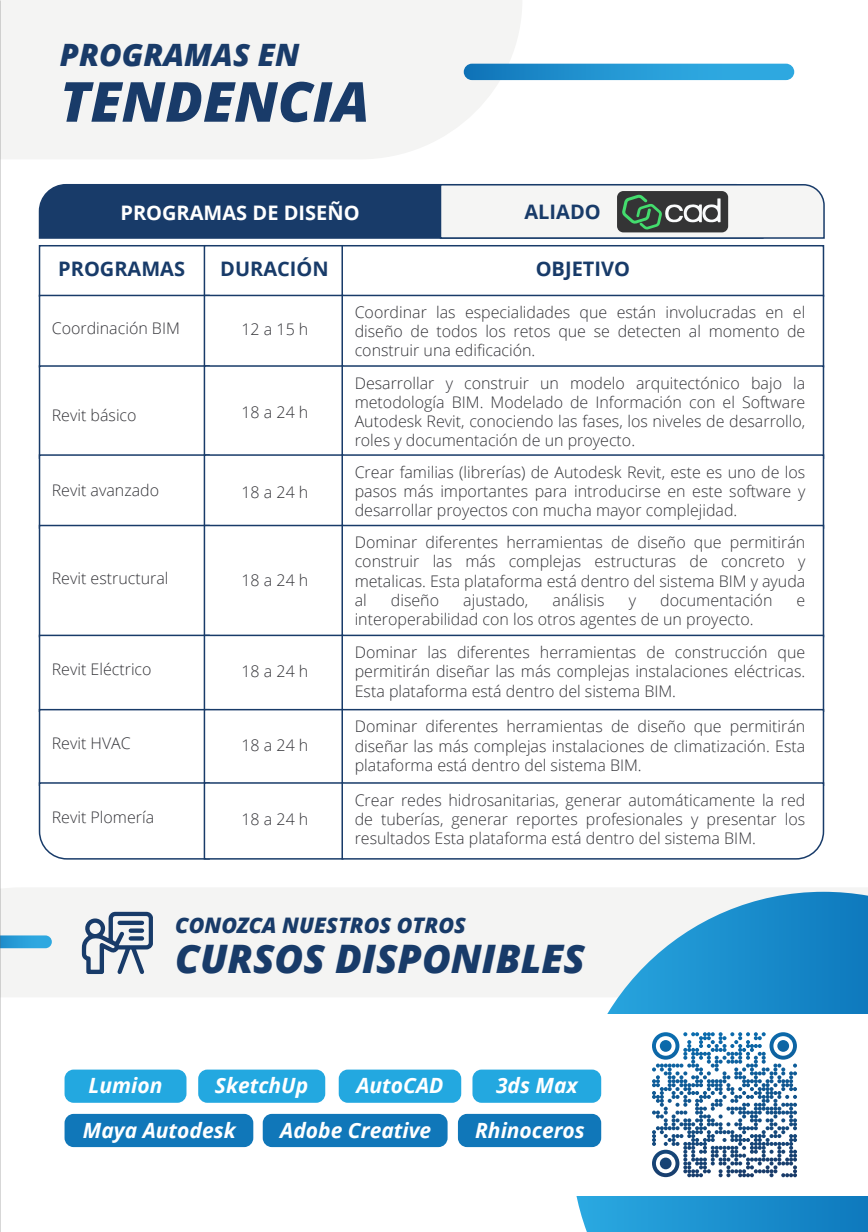
<style>
.page{position:relative;width:868px;height:1232px;background:#fff}
.page>*{position:absolute;margin:0;border:0;box-sizing:border-box;transform-origin:0 0}
.t1{font:italic 800 55.3px "Open Sans";color:#193b69}
.t2{font:italic 800 39.2px "Open Sans";color:#183b69}
.t3{font:italic 800 30.8px "Open Sans";color:#193b69}
.t4{font:italic 800 21.4px "Open Sans";color:#183b69}
.t5{font:italic 700 21px/44.9px "Open Sans";color:#fff}
.t6{font:700 20px "Open Sans";color:#183b69}
.t7{font:700 20px "Open Sans";color:#fff}
.t8{font:300 16px/19.2px "Open Sans";color:#333338;text-align:justify}
</style>
<div class="page">
<div style="left:0;top:1px;width:522px;height:158px;background:#f4f4f3"></div>
<div style="left:0;top:887px;width:868px;height:110px;background:#f4f4f3"></div>
<div style="left:464px;top:64px;width:330px;height:16px;background:linear-gradient(to right,#137abd,#35b3e8);border-radius:8px"></div>
<svg style="left:0;top:935px;width:52px;height:13px"></svg>
<svg style="left:571px;top:892px;width:297px;height:340px"></svg>
<div style="left:0;top:1014px;width:868px;height:181px;background:#fff"></div>
<div style="left:39px;top:245px;width:171px;height:52px;background:#fff;border:2px solid #183b69"></div>
<div style="left:204px;top:245px;width:139px;height:52px;background:#fff;border:2px solid #183b69"></div>
<div style="left:341px;top:245px;width:483px;height:52px;background:#fff;border:2px solid #183b69"></div>
<div style="left:39px;top:295px;width:171px;height:72px;background:#fff;border:2px solid #183b69"></div>
<div style="left:204px;top:295px;width:139px;height:72px;background:#fff;border:2px solid #183b69"></div>
<div style="left:341px;top:295px;width:483px;height:72px;background:#fff;border:2px solid #183b69"></div>
<div style="left:39px;top:365px;width:171px;height:94px;background:#fff;border:2px solid #183b69"></div>
<div style="left:204px;top:365px;width:139px;height:94px;background:#fff;border:2px solid #183b69"></div>
<div style="left:341px;top:365px;width:483px;height:94px;background:#fff;border:2px solid #183b69"></div>
<div style="left:39px;top:454px;width:171px;height:75px;background:#fff;border:2px solid #183b69"></div>
<div style="left:204px;top:454px;width:139px;height:75px;background:#fff;border:2px solid #183b69"></div>
<div style="left:341px;top:454px;width:483px;height:75px;background:#fff;border:2px solid #183b69"></div>
<div style="left:39px;top:525px;width:171px;height:112px;background:#fff;border:2px solid #183b69"></div>
<div style="left:204px;top:525px;width:139px;height:112px;background:#fff;border:2px solid #183b69"></div>
<div style="left:341px;top:525px;width:483px;height:112px;background:#fff;border:2px solid #183b69"></div>
<div style="left:39px;top:634px;width:171px;height:78px;background:#fff;border:2px solid #183b69"></div>
<div style="left:204px;top:634px;width:139px;height:78px;background:#fff;border:2px solid #183b69"></div>
<div style="left:341px;top:634px;width:483px;height:78px;background:#fff;border:2px solid #183b69"></div>
<div style="left:39px;top:709px;width:171px;height:77px;background:#fff;border:2px solid #183b69"></div>
<div style="left:204px;top:709px;width:139px;height:77px;background:#fff;border:2px solid #183b69"></div>
<div style="left:341px;top:709px;width:483px;height:77px;background:#fff;border:2px solid #183b69"></div>
<svg style="left:38px;top:781px;width:172px;height:79px"></svg>
<div style="left:204px;top:782px;width:139px;height:77px;background:#fff;border:2px solid #183b69"></div>
<svg style="left:341px;top:781px;width:484px;height:79px"></svg>
<svg style="left:38px;top:184px;width:787px;height:55px"></svg>
<div style="left:65px;top:1069px;width:121px;height:33px;background:#23a8e0;border-radius:9px"></div>
<div style="left:198px;top:1069px;width:127px;height:33px;background:#23a8e0;border-radius:9px"></div>
<div style="left:339px;top:1069px;width:122px;height:33px;background:#23a8e0;border-radius:9px"></div>
<div style="left:472px;top:1069px;width:129px;height:33px;background:#23a8e0;border-radius:9px"></div>
<div style="left:458px;top:1114px;width:143px;height:33px;background:#1077b9;border-radius:9px"></div>
<div style="left:263px;top:1114px;width:184px;height:33px;background:#1077b9;border-radius:9px"></div>
<div style="left:65px;top:1114px;width:188px;height:33px;background:#1077b9;border-radius:9px"></div>
<svg style="left:82px;top:912px;width:71px;height:62px"></svg>
<hr style="left:0;top:0;width:868px;height:1px;background:#606060">
<svg style="left:652px;top:1032px;width:145px;height:146px"></svg>
<h3 class="t3" style="left:60px;top:32px;width:241px">PROGRAMAS EN</h3>
<h1 class="t1" style="left:60px;top:60px;width:311px">TENDENCIA</h1>
<p class="t7" style="left:120px;top:198px;width:241px">PROGRAMAS DE DISEÑO</p>
<p class="t6" style="left:524px;top:197px;width:78px">ALIADO</p>
<p class="t6" style="left:58px;top:254px;width:128px">PROGRAMAS</p>
<p class="t6" style="left:220px;top:254px;width:110px">DURACIÓN</p>
<p class="t6" style="left:535px;top:254px;width:96px">OBJETIVO</p>
<p class="t8" style="left:52px;top:318px;width:130px">Coordinación BIM</p>
<p class="t8" style="left:241px;top:319px;width:68px">12 a 15 h</p>
<p class="t8" style="left:52px;top:405px;width:86px">Revit básico</p>
<p class="t8" style="left:241px;top:402px;width:68px">18 a 24 h</p>
<p class="t8" style="left:52px;top:480px;width:109px">Revit avanzado</p>
<p class="t8" style="left:241px;top:482px;width:68px">18 a 24 h</p>
<p class="t8" style="left:52px;top:568px;width:118px">Revit estructural</p>
<p class="t8" style="left:241px;top:570px;width:68px">18 a 24 h</p>
<p class="t8" style="left:52px;top:659px;width:101px">Revit Eléctrico</p>
<p class="t8" style="left:241px;top:661px;width:68px">18 a 24 h</p>
<p class="t8" style="left:52px;top:733px;width:81px">Revit HVAC</p>
<p class="t8" style="left:241px;top:735px;width:68px">18 a 24 h</p>
<p class="t8" style="left:52px;top:807px;width:104px">Revit Plomería</p>
<p class="t8" style="left:241px;top:809px;width:68px">18 a 24 h</p>
<p class="t8" style="left:355px;top:302px;width:452px">Coordinar las especialidades que están involucradas en el diseño de todos los retos que se detecten al momento de construir una edificación.</p>
<p class="t8" style="left:355px;top:373px;width:452px">Desarrollar y construir un modelo arquitectónico bajo la metodología BIM. Modelado de Información con el Software Autodesk Revit, conociendo las fases, los niveles de desarrollo, roles y documentación de un proyecto.</p>
<p class="t8" style="left:355px;top:462px;width:452px">Crear familias (librerías) de Autodesk Revit, este es uno de los pasos más importantes para introducirse en este software y desarrollar proyectos con mucha mayor complejidad.</p>
<p class="t8" style="left:355px;top:532px;width:452px">Dominar diferentes herramientas de diseño que permitirán construir las más complejas estructuras de concreto y metalicas. Esta plataforma está dentro del sistema BIM y ayuda al</p>
<p class="t8" style="left:391px;top:590px;width:50px">diseño</p>
<p class="t8" style="left:463px;top:590px;width:67px">ajustado,</p>
<p class="t8" style="left:552px;top:590px;width:54px">análisis</p>
<p class="t8" style="left:629px;top:590px;width:9px">y</p>
<p class="t8" style="left:660px;top:590px;width:114px">documentación</p>
<p class="t8" style="left:796px;top:590px;width:10px">e</p>
<p class="t8" style="left:355px;top:609px;width:400px">interoperabilidad con los otros agentes de un proyecto.</p>
<p class="t8" style="left:355px;top:642px;width:452px">Dominar las diferentes herramientas de construcción que permitirán diseñar las más complejas instalaciones eléctricas.<br>Esta plataforma está dentro del sistema BIM.</p>
<p class="t8" style="left:355px;top:716px;width:452px">Dominar diferentes herramientas de diseño que permitirán diseñar las más complejas instalaciones de climatización. Esta plataforma está dentro del sistema BIM.</p>
<p class="t8" style="left:355px;top:790px;width:452px">Crear redes hidrosanitarias, generar automáticamente la red de tuberías, generar reportes profesionales y presentar los resultados Esta plataforma está dentro del sistema BIM.</p>
<h3 class="t4" style="left:175px;top:909px;width:292px">CONOZCA NUESTROS OTROS</h3>
<h2 class="t2" style="left:175px;top:928px;width:411px">CURSOS DISPONIBLES</h2>
<h3 class="t5" style="left:89px;top:1063px;width:75px">Lumion</h3>
<h3 class="t5" style="left:496px;top:1063px;width:83px">3ds Max</h3>
<h3 class="t5" style="left:83px;top:1107px;width:154px">Maya Autodesk</h3>
<h3 class="t5" style="left:475px;top:1107px;width:111px">Rhinoceros</h3>
<h3 class="t5" style="left:215px;top:1063px;width:95px">SketchUp</h3>
<h3 class="t5" style="left:280px;top:1063px;width:165px;text-indent:76px">AutoCAD<br>Adobe Creative</h3>
</div>
